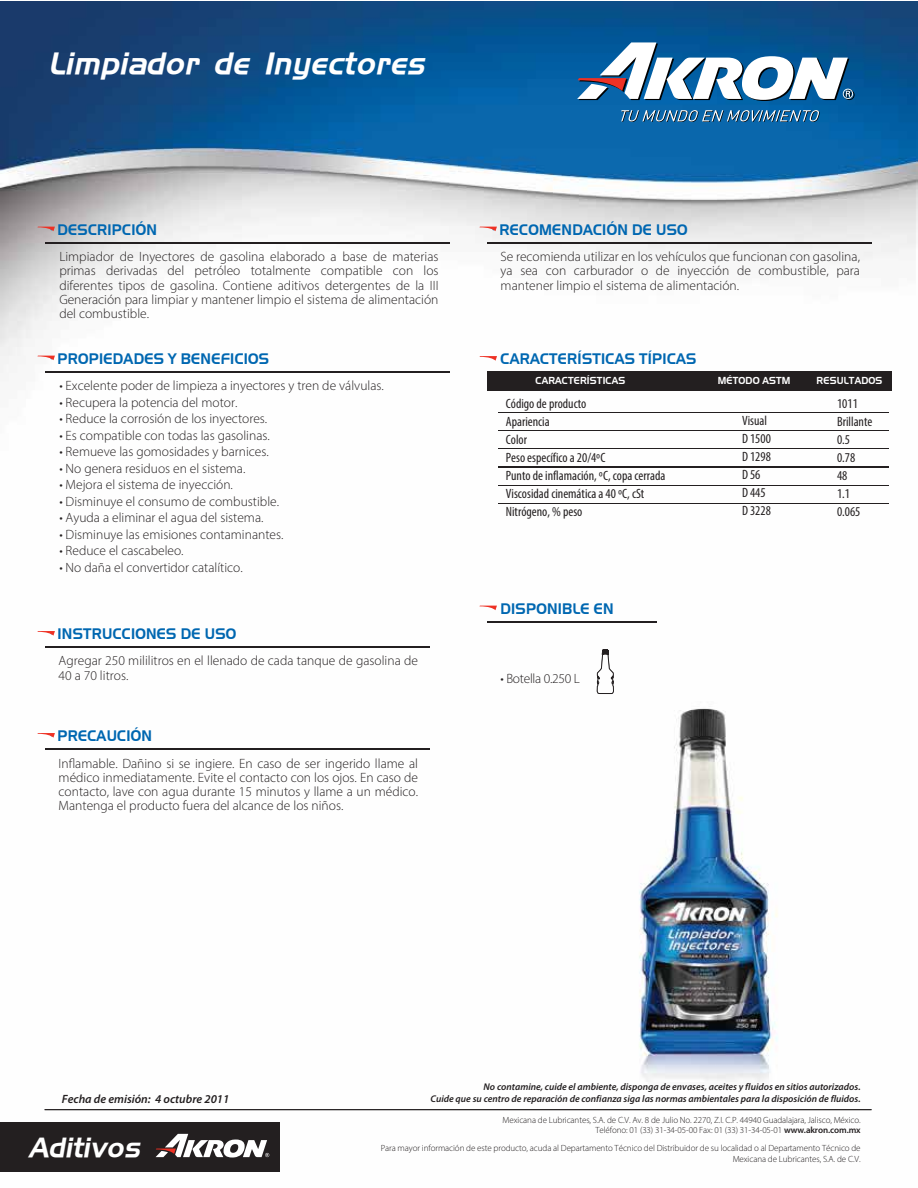
<style>
.page{position:relative;width:918px;height:1188px;background:#fff}
.page>*{position:absolute;margin:0;border:0;box-sizing:border-box;transform-origin:0 0}
.t1{font:italic 30px "Aero";color:#fff}
.t2{font:italic 27px "Aero";letter-spacing:-.01em;color:#fff}
.t3{font:14.85px "Aero";letter-spacing:.02em;color:#0067b1;scale:.91 1}
.t4{font:300 13.5px/14.2px "Myriad Pro";color:#231f20;text-align:justify}
.t5{font:condensed 13.5px/18px "Myriad Pro";color:#231f20}
.t6{font:300 13.5px "Myriad Pro";letter-spacing:-.02em;color:#231f20}
.t7{font:italic 600 12px "Myriad Pro";color:#231f20}
.t8{font:9.9px "Aero";letter-spacing:.02em;color:#fff;scale:.91 1}
.t9{font:italic 600 9.75px "Myriad Pro";color:#231f20}
.t10{font:300 9px/9.3px "Myriad Pro";letter-spacing:-.01em;color:#231f20;text-align:right}
.s1{font-weight:600}
</style>
<div class="page">
<img style="left:0;top:2px;width:918px;height:1170px">
<hr style="left:45px;top:242px;width:405px;height:2px;background:#231f20">
<svg style="left:37px;top:227px;width:18px;height:4px"></svg>
<hr style="left:487px;top:242px;width:385px;height:2px;background:#231f20">
<svg style="left:479px;top:227px;width:18px;height:4px"></svg>
<hr style="left:45px;top:371px;width:405px;height:2px;background:#231f20">
<svg style="left:37px;top:356px;width:18px;height:4px"></svg>
<hr style="left:487px;top:621px;width:170px;height:2px;background:#231f20">
<svg style="left:479px;top:606px;width:18px;height:4px"></svg>
<svg style="left:596px;top:650px;width:19px;height:44px"></svg>
<hr style="left:44px;top:1109px;width:828px;height:1px;background:#231f20">
<div style="left:0;top:1122px;width:280px;height:49px;background:#231f20"></div>
<svg style="left:156px;top:1134px;width:113px;height:24px"></svg>
<div style="left:487px;top:371px;width:405px;height:20px;background:#231f20"></div>
<hr style="left:498px;top:412px;width:391px;height:1px;background:#231f20">
<hr style="left:498px;top:430px;width:391px;height:1px;background:#231f20">
<hr style="left:498px;top:448px;width:391px;height:1px;background:#231f20">
<hr style="left:498px;top:467px;width:391px;height:1px;background:#231f20">
<hr style="left:498px;top:485px;width:391px;height:1px;background:#231f20">
<hr style="left:498px;top:468px;width:391px;height:1px;background:#231f20">
<hr style="left:498px;top:503px;width:391px;height:1px;background:#231f20">
<svg style="left:480px;top:356px;width:17px;height:5px"></svg>
<hr style="left:45px;top:647px;width:385px;height:1px;background:#231f20">
<svg style="left:37px;top:631px;width:18px;height:5px"></svg>
<hr style="left:45px;top:749px;width:385px;height:1px;background:#231f20">
<svg style="left:37px;top:733px;width:18px;height:5px"></svg>
<svg style="left:577px;top:42px;width:278px;height:59px"></svg>
<svg style="left:621px;top:110px;width:199px;height:12px;background:#447da7"></svg>
<h1 class="t1" style="left:51px;top:45px;width:378px">Limpiador de Inyectores</h1>
<p class="t3" style="left:51px;top:220px;width:118px">• DESCRIPCIÓN</p>
<p class="t4" style="left:59px;top:249px;width:381px">Limpiador de Inyectores de gasolina elaborado a base de materias primas derivadas del petróleo totalmente compatible con los diferentes tipos de gasolina. Contiene aditivos detergentes de la III Generación para limpiar y mantener limpio el sistema de alimentación del combustible.</p>
<p class="t3" style="left:51px;top:349px;width:242px">• PROPIEDADES Y BENEFICIOS</p>
<p class="t4" style="left:59px;top:378px;width:326px">• Excelente poder de limpieza a inyectores y tren de válvulas.</p>
<p class="t4" style="left:59px;top:395px;width:180px">• Recupera la potencia del motor.</p>
<p class="t4" style="left:59px;top:411px;width:209px">• Reduce la corrosión de los inyectores.</p>
<p class="t4" style="left:59px;top:428px;width:212px">• Es compatible con todas las gasolinas.</p>
<p class="t4" style="left:59px;top:444px;width:211px">• Remueve las gomosidades y barnices.</p>
<p class="t4" style="left:59px;top:461px;width:188px">• No genera residuos en el sistema.</p>
<p class="t4" style="left:59px;top:477px;width:175px">• Mejora el sistema de inyección.</p>
<p class="t4" style="left:59px;top:494px;width:221px">• Disminuye el consumo de combustible.</p>
<p class="t4" style="left:59px;top:510px;width:206px">• Ayuda a eliminar el agua del sistema.</p>
<p class="t4" style="left:59px;top:527px;width:226px">• Disminuye las emisiones contaminantes.</p>
<p class="t4" style="left:59px;top:543px;width:126px">• Reduce el cascabeleo.</p>
<p class="t4" style="left:59px;top:560px;width:185px">• No daña el convertidor catalítico.</p>
<p class="t3" style="left:51px;top:625px;width:206px">• INSTRUCCIONES DE USO</p>
<p class="t4" style="left:59px;top:654px;width:361px">Agregar 250 mililitros en el llenado de cada tanque de gasolina de<br>40 a 70 litros.</p>
<p class="t3" style="left:51px;top:727px;width:113px">• PRECAUCIÓN</p>
<p class="t4" style="left:59px;top:756px;width:361px">Inflamable. Dañino si se ingiere. En caso de ser ingerido llame al médico inmediatamente. Evite el contacto con los ojos. En caso de contacto, lave con agua durante 15 minutos y llame a un médico.<br>Mantenga el producto fuera del alcance de los niños.</p>
<p class="t3" style="left:493px;top:220px;width:216px">• RECOMENDACIÓN DE USO</p>
<p class="t4" style="left:501px;top:249px;width:361px">Se recomienda utilizar en los vehículos que funcionan con gasolina, ya sea con carburador o de inyección de combustible, para mantener limpio el sistema de alimentación.</p>
<p class="t3" style="left:501px;top:350px;width:217px">CARACTERÍSTICAS TÍPICAS</p>
<p class="t8" style="left:536px;top:375px;width:100px">CARACTERÍSTICAS</p>
<p class="t8" style="left:718px;top:375px;width:82px">MÉTODO ASTM</p>
<p class="t8" style="left:816px;top:375px;width:74px">RESULTADOS</p>
<p class="t5" style="left:837px;top:395px;width:37px">1011<br>Brillante<br>0.5<br>0.78<br>48<br>1.1<br>0.065</p>
<p class="t5" style="left:506px;top:395px;width:161px">Código de producto<br>Apariencia<br>Color<br>Peso específico a 20/4ºC<br>Punto de inflamación, ºC, copa cerrada<br>Viscosidad cinemática a 40 ºC, cSt<br>Nitrógeno, % peso</p>
<p class="t5" style="left:742px;top:411px;width:30px">Visual<br>D 1500<br>D 1298<br>D 56<br>D 445<br>D 3228</p>
<p class="t3" style="left:501px;top:599px;width:126px">DISPONIBLE EN</p>
<p class="t6" style="left:501px;top:670px;width:81px">• Botella 0.250 L</p>
<p class="t9" style="left:484px;top:1081px;width:379px">No contamine, cuide el ambiente, disponga de envases, aceites y fluidos en sitios autorizados.</p>
<p class="t7" style="left:62px;top:1092px;width:169px">Fecha de emisión: 4 octubre 2011</p>
<p class="t9" style="left:431px;top:1093px;width:432px">Cuide que su centro de reparación de confianza siga las normas ambientales para la disposición de fluidos.</p>
<p class="t10" style="left:503px;top:1116px;width:360px">Mexicana de Lubricantes, S.A. de C.V. Av. 8 de Julio No. 2270, Z.I. C.P. 44940 Guadalajara, Jalisco, México.<br>Teléfono: 01 (33) 31-34-05-00 Fax: 01 (33) 31-34-05-01 <span class="s1">www.akron.com.mx</span></p>
<p class="t10" style="left:381px;top:1143px;width:481px">Para mayor información de este producto, acuda al Departamento Técnico del Distribuidor de su localidad o al Departamento Técnico de</p>
<h2 class="t2" style="left:28px;top:1131px;width:117px">Aditivos</h2>
<p class="t10" style="left:733px;top:1154px;width:129px">Mexicana de Lubricantes, S.A. de C.V.</p>
</div>
